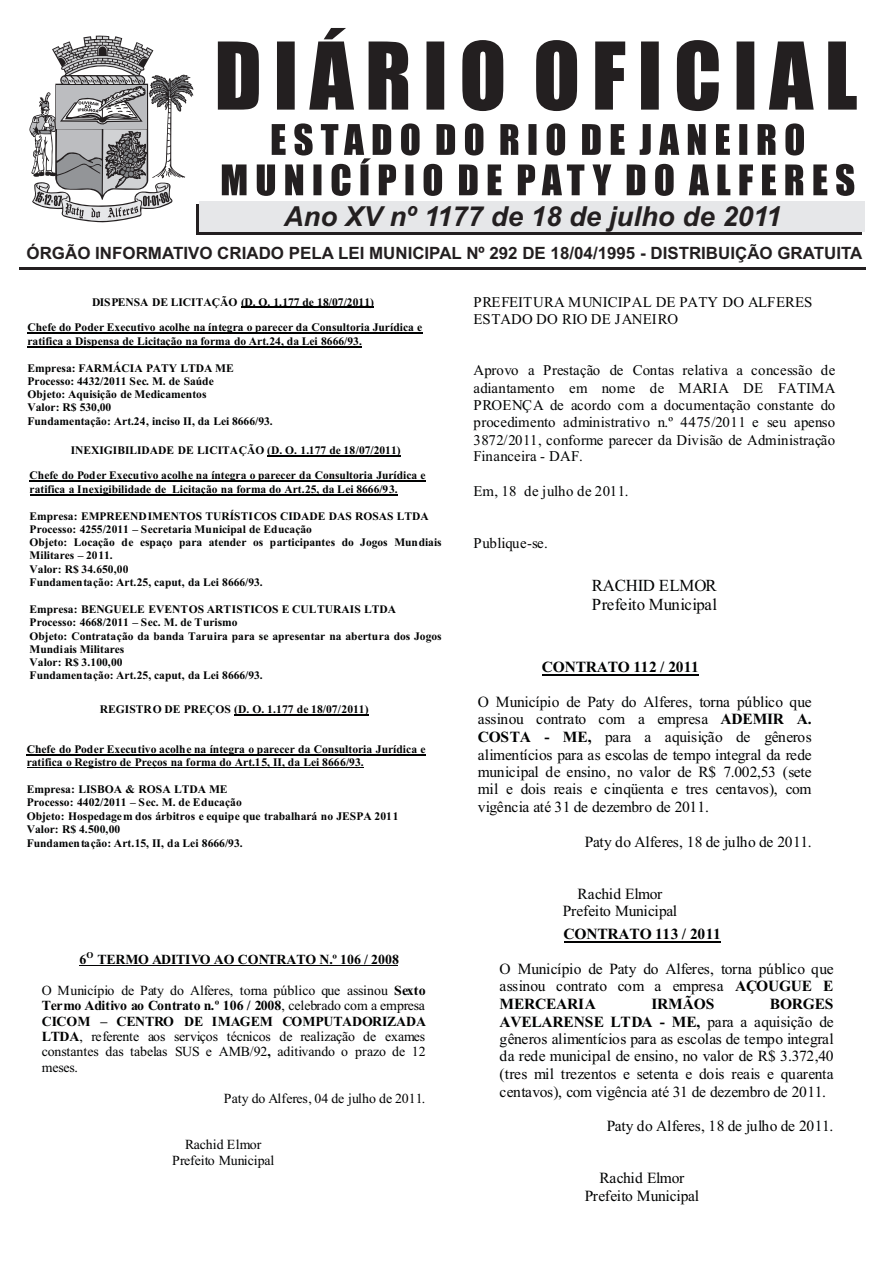
<style>
.page{position:relative;width:893px;height:1263px;background:#fff}
.page>*{position:absolute;margin:0;border:0;box-sizing:border-box;transform-origin:0 0}
.t1{font:italic 700 27.6px "Arial";color:#231f20}
.t2{font:700 16.95px "Arial";color:#231f20}
.t3{font:16.8px/18.8px "Times New Roman";letter-spacing:-.015em;color:#010202}
.t4{font:15.45px/17.5px "Times New Roman";letter-spacing:-.025em;color:#010202;text-align:justify}
.t5{font:700 15.45px "Times New Roman";letter-spacing:-.015em;color:#010202}
.t6{font:14.85px/17.2px "Times New Roman";color:#010202}
.t7{font:14.85px "Times New Roman";letter-spacing:.035em;color:#010202}
.t8{font:13.8px/15.5px "Times New Roman";color:#010202;text-align:justify}
.t9{font:700 13.8px "Times New Roman";color:#010202}
.t10{font:700 11.55px/13.4px "Times New Roman";color:#010202}
.s1{font-weight:700}
</style>
<div class="page">
<hr style="left:19px;top:267px;width:847px;height:3px;background:#231f20">
<svg style="left:29px;top:36px;width:165px;height:186px"></svg>
<svg style="left:222px;top:123px;width:632px;height:73px"></svg>
<svg style="left:196px;top:205px;width:666px;height:30px;background:#524f50"></svg>
<div style="left:199px;top:201px;width:666px;height:30px;background:#e6e7e9"></div>
<svg style="left:218px;top:28px;width:639px;height:83px"></svg>
<hr style="left:241px;top:307px;width:133px;height:1px;background:#010202">
<hr style="left:27px;top:332px;width:395px;height:2px;background:#010202">
<hr style="left:27px;top:346px;width:335px;height:1px;background:#010202">
<hr style="left:267px;top:455px;width:134px;height:1px;background:#010202">
<hr style="left:30px;top:481px;width:396px;height:1px;background:#010202">
<hr style="left:30px;top:494px;width:368px;height:1px;background:#010202">
<hr style="left:234px;top:715px;width:135px;height:1px;background:#010202">
<hr style="left:27px;top:754px;width:399px;height:1px;background:#010202">
<hr style="left:27px;top:767px;width:337px;height:1px;background:#010202">
<hr style="left:80px;top:965px;width:318px;height:1px;background:#010202">
<hr style="left:542px;top:674px;width:157px;height:2px;background:#010202">
<hr style="left:564px;top:941px;width:156px;height:1px;background:#010202">
<h1 class="t1" style="left:284px;top:206px;width:499px">Ano XV nº 1177 de 18 de julho de 2011</h1>
<h2 class="t2" style="left:27px;top:247px;width:837px">ÓRGÃO INFORMATIVO CRIADO PELA LEI MUNICIPAL Nº 292 DE 18/04/1995 - DISTRIBUIÇÃO GRATUITA</h2>
<p class="t10" style="left:92px;top:296px;width:284px">DISPENSA DE LICITAÇÃO (D. O. 1.177 de 18/07/2011)</p>
<p class="t10" style="left:27px;top:322px;width:396px">Chefe do Poder Executivo acolhe na íntegra o parecer da Consultoria Jurídica e ratifica a Dispensa de Licitação na forma do Art.24, da Lei 8666/93.</p>
<p class="t10" style="left:27px;top:362px;width:247px">Empresa: FARMÁCIA PATY LTDA ME Processo: 4432/2011 Sec. M. de Saúde<br>Objeto: Aquisição de Medicamentos<br>Valor: R$ 530,00<br>Fundamentação: Art.24, inciso II, da Lei 8666/93.</p>
<p class="t10" style="left:71px;top:445px;width:331px">INEXIGIBILIDADE DE LICITAÇÃO (D. O. 1.177 de 18/07/2011)</p>
<p class="t10" style="left:30px;top:470px;width:398px">Chefe do Poder Executivo acolhe na íntegra o parecer da Consultoria Jurídica e ratifica a Inexigibilidade de Licitação na forma do Art.25, da Lei 8666/93.</p>
<p class="t10" style="left:30px;top:510px;width:414px">Empresa: EMPREENDIMENTOS TURÍSTICOS CIDADE DAS ROSAS LTDA Processo: 4255/2011 – Secretaria Municipal de Educação<br>Objeto: Locação de espaço para atender os participantes do Jogos Mundiais Militares – 2011.<br>Valor: R$ 34.650,00<br>Fundamentação: Art.25, caput, da Lei 8666/93.</p>
<p class="t10" style="left:30px;top:604px;width:414px">Empresa: BENGUELE EVENTOS ARTISTICOS E CULTURAIS LTDA Processo: 4668/2011 – Sec. M. de Turismo<br>Objeto: Contratação da banda Taruira para se apresentar na abertura dos Jogos Mundiais Militares<br>Valor: R$ 3.100,00<br>Fundamentação: Art.25, caput, da Lei 8666/93.</p>
<p class="t10" style="left:100px;top:704px;width:270px">REGISTRO DE PREÇOS (D. O. 1.177 de 18/07/2011)</p>
<p class="t10" style="left:27px;top:743px;width:400px">Chefe do Poder Executivo acolhe na íntegra o parecer da Consultoria Jurídica e ratifica o Registro de Preços na forma do Art.15, II, da Lei 8666/93.</p>
<p class="t10" style="left:27px;top:783px;width:373px">Empresa: LISBOA &amp; ROSA LTDA ME<br>Processo: 4402/2011 – Sec. M. de Educação<br>Objeto: Hospedagem dos árbitros e equipe que trabalhará no JESPA 2011<br>Valor: R$ 4.500,00<br>Fundamentação: Art.15, II, da Lei 8666/93.</p>
<p class="t6" style="left:473px;top:295px;width:340px;line-height:16.8px">PREFEITURA MUNICIPAL DE PATY DO ALFERES<br>ESTADO DO RIO DE JANEIRO</p>
<p class="t6" style="left:473px;top:363px;width:364px;text-align:justify">Aprovo a Prestação de Contas relativa a concessão de adiantamento em nome de MARIA DE FATIMA PROENÇA de acordo com a documentação constante do procedimento administrativo n.º 4475/2011 e seu apenso 3872/2011, conforme parecer da Divisão de Administração Financeira - DAF.</p>
<p class="t7" style="left:473px;top:486px;width:157px">Em, 18 de julho de 2011.</p>
<p class="t6" style="left:473px;top:535px;width:76px">Publique-se.</p>
<h3 class="t3" style="left:592px;top:578px;width:127px">RACHID ELMOR<br>Prefeito Municipal</h3>
<h3 class="t5" style="left:542px;top:661px;width:159px">CONTRATO 112 / 2011</h3>
<p class="t4" style="left:478px;top:694px;width:336px">O Município de Paty do Alferes, torna público que assinou contrato com a empresa <span class="s1">ADEMIR A.<br>COSTA - ME,</span> para a aquisição de gêneros alimentícios para as escolas de tempo integral da rede municipal de ensino, no valor de R$ 7.002,53 (sete mil e dois reais e cinqüenta e tres centavos), com vigência até 31 de dezembro de 2011.</p>
<h3 class="t4" style="left:585px;top:835px;width:228px">Paty do Alferes, 18 de julho de 2011.</h3>
<h3 class="t4" style="left:563px;top:887px;width:116px;text-align:center">Rachid Elmor<br>Prefeito Municipal</h3>
<h3 class="t5" style="left:564px;top:928px;width:159px">CONTRATO 113 / 2011</h3>
<h3 class="t4" style="left:499px;top:961px;width:336px">O Município de Paty do Alferes, torna público que assinou contrato com a empresa <span class="s1">AÇOUGUE E MERCEARIA</span></h3>
<p class="t9" style="left:80px;top:955px;width:321px">6<sup>O</sup> TERMO ADITIVO AO CONTRATO N.º 106 / 2008</p>
<p class="t8" style="left:42px;top:984px;width:386px">O Município de Paty do Alferes, torna público que assinou <span class="s1">Sexto Termo Aditivo ao Contrato n.º 106 / 2008</span>, celebrado com a empresa <span class="s1">CICOM – CENTRO DE IMAGEM COMPUTADORIZADA LTDA</span>, referente aos serviços técnicos de realização de exames constantes das tabelas SUS e AMB/92<span class="s1">,</span> aditivando o prazo de 12 meses.</p>
<p class="t8" style="left:224px;top:1092px;width:203px">Paty do Alferes, 04 de julho de 2011.</p>
<p class="t8" style="left:172px;top:1138px;width:104px;line-height:15.9px;text-align:center">Rachid Elmor<br>Prefeito Municipal</p>
<h3 class="t5" style="left:652px;top:999px;width:64px">IRMÃOS</h3>
<p class="t4" style="left:499px;top:997px;width:336px;text-indent:270px"><span class="s1">BORGES AVELARENSE LTDA - ME,</span> para a aquisição de gêneros alimentícios para as escolas de tempo integral da rede municipal de ensino, no valor de R$ 3.372,40 (tres mil trezentos e setenta e dois reais e quarenta centavos), com vigência até 31 de dezembro de 2011.</p>
<h3 class="t4" style="left:607px;top:1119px;width:228px">Paty do Alferes, 18 de julho de 2011.</h3>
<h3 class="t4" style="left:585px;top:1171px;width:116px;text-align:center">Rachid Elmor<br>Prefeito Municipal</h3>
</div>
